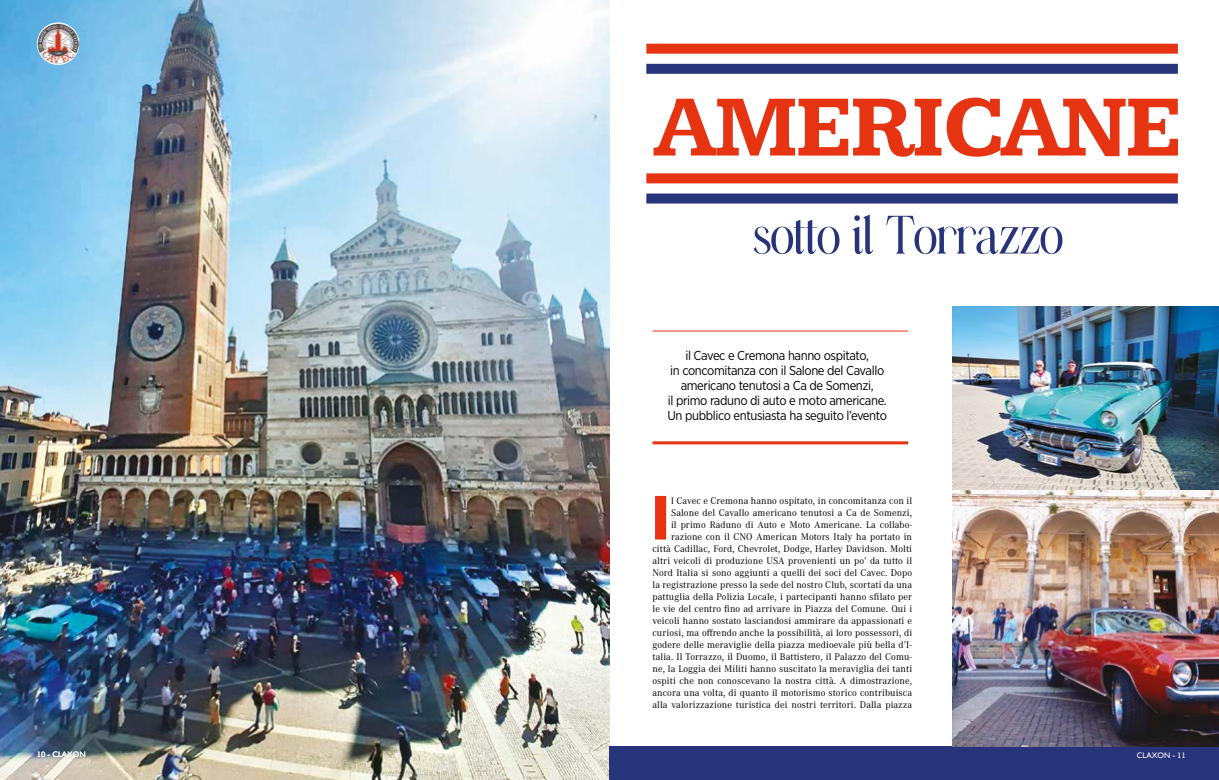
<style>
.page{position:relative;width:1219px;height:780px;background:#fff}
.page>*{position:absolute;margin:0;border:0;box-sizing:border-box;transform-origin:0 0}
.t1{font:700 89px "Kameron";letter-spacing:-.03em;color:#e63312}
.t2{font:58.1px "Facebook Letter Faces";color:#e63312}
.t3{font:54px "Casanova Serif Display Free Regula";letter-spacing:-.025em;color:#27347a}
.t4{font:13px/15px "Gotham Narrow";letter-spacing:-.03em;color:#000;text-align:center}
.t5{font:10px/12px "Corporate A";letter-spacing:.01em;color:#000;text-align:right}
.t6{font:8px "Gill Sans";color:#fff}
.s1{font-family:"Rockwell"}
</style>
<div class="page">
<img style="left:0;top:0;width:609px;height:780px">
<div style="left:609px;top:746px;width:610px;height:34px;background:#27347a"></div>
<div style="left:646px;top:44px;width:532px;height:10px;background:#e63312"></div>
<div style="left:646px;top:173px;width:532px;height:10px;background:#e63312"></div>
<div style="left:646px;top:64px;width:532px;height:10px;background:#27347a"></div>
<div style="left:646px;top:193px;width:532px;height:10px;background:#27347a"></div>
<img style="left:952px;top:489px;width:267px;height:257px">
<img style="left:952px;top:306px;width:267px;height:183px">
<hr style="left:652px;top:441px;width:256px;height:3px;background:#e63312">
<hr style="left:652px;top:330px;width:256px;height:1px;background:#e63312">
<img style="left:37px;top:22px;width:42px;height:43px;border-radius:21px">
<h1 class="t1" style="left:653px;top:74px;width:531px">AMERICANE</h1>
<h3 class="t3" style="left:753px;top:206px;width:312px">sotto il Torrazzo</h3>
<h3 class="t4" style="left:667px;top:347px;width:221px">il Cavec e Cremona hanno ospitato,<br>in concomitanza con il Salone del Cavallo americano tenutosi a Ca de Somenzi,<br>il primo raduno di auto e moto americane.<br>Un pubblico entusiasta ha seguito l’evento</h3>
<h2 class="t2" style="left:653px;top:483px;width:17px">I</h2>
<p class="t5" style="left:652px;top:494px;width:261px">l Cavec e Cremona hanno ospitato, in concomitanza con il Salone del Cavallo americano tenutosi a Ca de Somenzi,<br>il primo Raduno di Auto e Moto Americane. La collabo&shy;razione con il CNO American Motors Italy ha portato in città Cadillac, Ford, Chevrolet, Dodge, Harley Davidson. Molti altri veicoli di produzione USA provenienti un po’ da tutto il Nord Italia si sono aggiunti a quelli dei soci del Cavec. Dopo la registrazione presso la sede del nostro Club, scortati da una pattuglia della Polizia Locale, i partecipanti hanno sfilato per le vie del centro fino ad arrivare in Piazza del Comune. Qui i veicoli hanno sostato lasciandosi ammirare da appassionati e curiosi, ma offrendo anche la possibilità, ai loro possessori, di godere delle meraviglie della piazza medioevale più bella d’I&shy;talia. Il Torrazzo, il Duomo, il Battistero, il Palazzo del Comu&shy;ne, la Loggia dei Militi hanno suscitato la meraviglia dei tanti ospiti che non conoscevano la nostra città. A dimostrazione, ancora una volta, di quanto il motorismo storico contribuisca alla valorizzazione turistica dei nostri territori. Dalla piazza</p>
<p class="t6" style="left:37px;top:749px;width:50px"><span class="s1">10 -</span> CLAXON</p>
<p class="t6" style="left:1137px;top:750px;width:50px">CLAXON <span class="s1">- 11</span></p>
</div>
